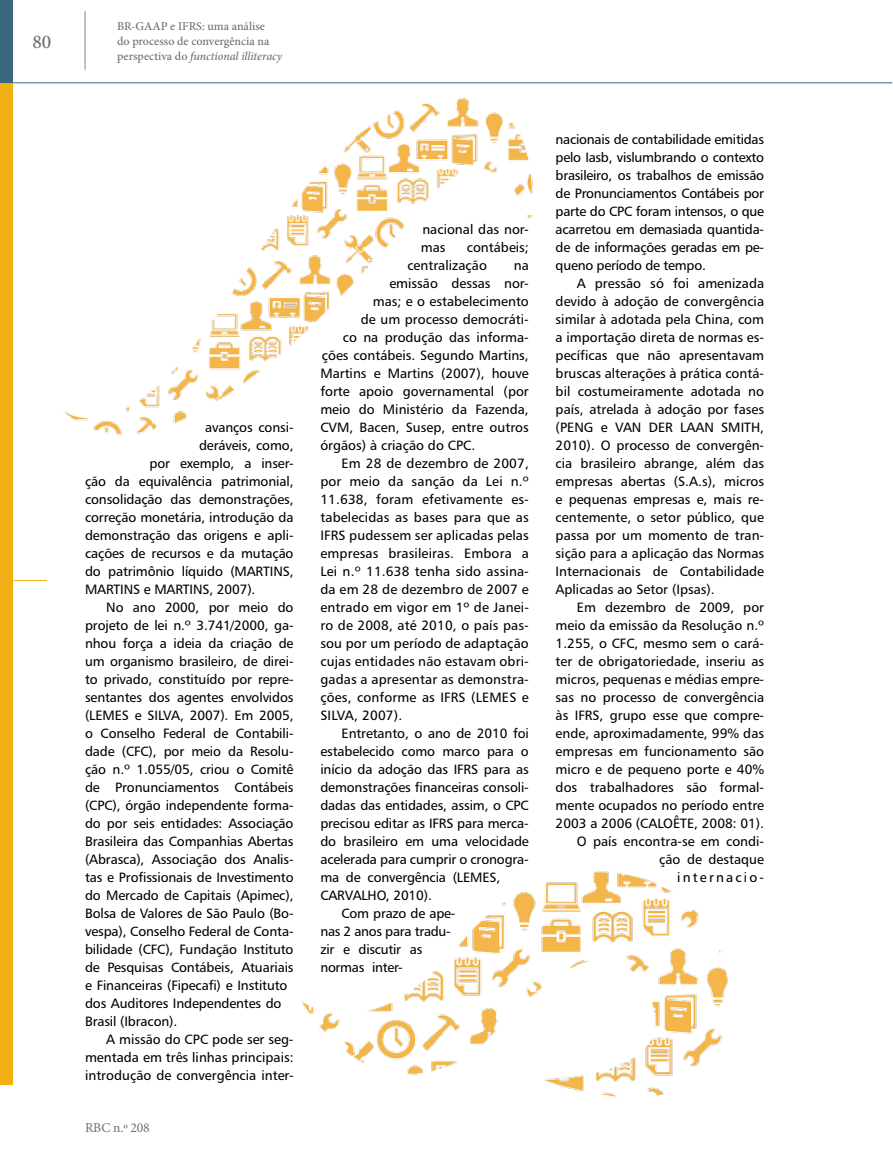
<style>
.page{position:relative;width:893px;height:1170px;background:#fff}
.page>*{position:absolute;margin:0;border:0;box-sizing:border-box;transform-origin:0 0}
.t1{font:500 19.5px "Minion Pro";color:#6d6e71}
.t2{font:13.5px/18px "Humanist 777 BT Roman B";letter-spacing:-.01em;color:#000}
.t3{font:13.5px "Humanist 777 BT Roman B";letter-spacing:.01em;color:#000}
.t4{font:13.5px "Minion Pro";letter-spacing:-.01em;color:#6d6e71}
.t5{font:500 12px/15px "Minion Pro";color:#6d6e71}
.s1{font-style:italic}
</style>
<div class="page">
<hr style="left:0;top:82px;width:892px;height:1px;background:#3b687e">
<div style="left:0;top:82px;width:13px;height:1002px;background:#f0af13"></div>
<div style="left:0;top:0;width:13px;height:82px;background:#3b687e"></div>
<hr style="left:85px;top:11px;width:1px;height:59px;background:#808285">
<img style="left:301px;top:871px;width:427px;height:227px">
<img style="left:64px;top:98px;width:469px;height:337px">
<h1 class="t1" style="left:33px;top:28px;width:20px">80</h1>
<p class="t5" style="left:117px;top:19px;width:167px">BR-GAAP e IFRS: uma análise<br>do processo de convergência na perspectiva do <span class="s1">functional illiteracy</span></p>
<p class="t2" style="left:205px;top:418px;width:90px">avanços consi-</p>
<p class="t2" style="left:199px;top:436px;width:96px">deráveis, como,</p>
<p class="t2" style="left:150px;top:454px;width:146px">por exemplo, a inser-</p>
<p class="t2" style="left:85px;top:472px;width:210px">ção da equivalência patrimonial,</p>
<p class="t2" style="left:85px;top:490px;width:210px">consolidação das demonstrações,</p>
<p class="t2" style="left:85px;top:508px;width:210px">correção monetária, introdução da</p>
<p class="t2" style="left:85px;top:526px;width:210px">demonstração das origens e apli-</p>
<p class="t2" style="left:85px;top:544px;width:210px">cações de recursos e da mutação</p>
<p class="t2" style="left:85px;top:562px;width:210px">do patrimônio líquido (MARTINS,</p>
<p class="t2" style="left:85px;top:580px;width:172px">MARTINS e MARTINS, 2007).</p>
<p class="t2" style="left:106px;top:598px;width:189px">No ano 2000, por meio do</p>
<p class="t2" style="left:85px;top:616px;width:210px">projeto de lei n.º 3.741/2000, ga-</p>
<p class="t2" style="left:85px;top:634px;width:210px">nhou força a ideia da criação de</p>
<p class="t2" style="left:85px;top:652px;width:210px">um organismo brasileiro, de direi-</p>
<p class="t2" style="left:85px;top:670px;width:210px">to privado, constituído por repre-</p>
<p class="t2" style="left:85px;top:688px;width:210px">sentantes dos agentes envolvidos</p>
<p class="t2" style="left:85px;top:706px;width:210px">(LEMES e SILVA, 2007). Em 2005,</p>
<p class="t2" style="left:85px;top:724px;width:210px">o Conselho Federal de Contabili-</p>
<p class="t2" style="left:85px;top:742px;width:210px">dade (CFC), por meio da Resolu-</p>
<p class="t2" style="left:85px;top:760px;width:210px">ção n.º 1.055/05, criou o Comitê</p>
<p class="t2" style="left:85px;top:778px;width:210px">de Pronunciamentos Contábeis</p>
<p class="t2" style="left:85px;top:796px;width:210px">(CPC), órgão independente forma-</p>
<p class="t2" style="left:85px;top:814px;width:210px">do por seis entidades: Associação</p>
<p class="t2" style="left:85px;top:832px;width:210px">Brasileira das Companhias Abertas</p>
<p class="t2" style="left:85px;top:850px;width:210px">(Abrasca), Associação dos Analis-</p>
<p class="t2" style="left:85px;top:868px;width:210px">tas e Profissionais de Investimento</p>
<p class="t2" style="left:85px;top:886px;width:210px">do Mercado de Capitais (Apimec),</p>
<p class="t2" style="left:85px;top:904px;width:210px">Bolsa de Valores de São Paulo (Bo-</p>
<p class="t2" style="left:85px;top:922px;width:210px">vespa), Conselho Federal de Conta-</p>
<p class="t2" style="left:85px;top:940px;width:210px">bilidade (CFC), Fundação Instituto</p>
<p class="t2" style="left:85px;top:958px;width:210px">de Pesquisas Contábeis, Atuariais</p>
<p class="t2" style="left:85px;top:976px;width:204px">e Financeiras (Fipecafi) e Instituto</p>
<p class="t2" style="left:85px;top:994px;width:198px">dos Auditores Independentes do</p>
<p class="t2" style="left:85px;top:1012px;width:94px">Brasil (Ibracon).</p>
<p class="t2" style="left:106px;top:1030px;width:189px">A missão do CPC pode ser seg-</p>
<p class="t2" style="left:85px;top:1048px;width:210px">mentada em três linhas principais:</p>
<p class="t2" style="left:85px;top:1066px;width:210px">introdução de convergência inter-</p>
<p class="t4" style="left:85px;top:1118px;width:66px">RBC n.º 208</p>
<p class="t2" style="left:421px;top:220px;width:109px">nacional das nor&shy;mas</p>
<p class="t2" style="left:407px;top:238px;width:123px;text-indent:59px">contábeis; centralização</p>
<p class="t2" style="left:514px;top:256px;width:17px">na</p>
<p class="t2" style="left:389px;top:274px;width:141px">emissão dessas nor-</p>
<p class="t2" style="left:373px;top:292px;width:158px">mas; e o estabelecimento</p>
<p class="t2" style="left:361px;top:310px;width:170px">de um processo democráti-</p>
<p class="t2" style="left:343px;top:328px;width:188px">co na produção das informa-</p>
<p class="t2" style="left:322px;top:346px;width:209px">ções contábeis. Segundo Martins,</p>
<p class="t2" style="left:320px;top:364px;width:210px">Martins e Martins (2007), houve</p>
<p class="t2" style="left:320px;top:382px;width:210px">forte apoio governamental (por</p>
<p class="t2" style="left:320px;top:400px;width:210px">meio do Ministério da Fazenda,</p>
<p class="t2" style="left:320px;top:418px;width:210px">CVM, Bacen, Susep, entre outros</p>
<p class="t2" style="left:320px;top:436px;width:156px">órgãos) à criação do CPC.</p>
<p class="t3" style="left:342px;top:455px;width:189px">Em 28 de dezembro de 2007,</p>
<p class="t3" style="left:320px;top:473px;width:210px">por meio da sanção da Lei n.º</p>
<p class="t3" style="left:320px;top:491px;width:210px">11.638, foram efetivamente es-</p>
<p class="t3" style="left:320px;top:509px;width:210px">tabelecidas as bases para que as</p>
<p class="t3" style="left:320px;top:527px;width:210px">IFRS pudessem ser aplicadas pelas</p>
<p class="t3" style="left:320px;top:545px;width:210px">empresas brasileiras. Embora a</p>
<p class="t3" style="left:320px;top:563px;width:210px">Lei n.º 11.638 tenha sido assina-</p>
<p class="t3" style="left:320px;top:581px;width:210px">da em 28 de dezembro de 2007 e</p>
<p class="t3" style="left:320px;top:599px;width:210px">entrado em vigor em 1º de Janei-</p>
<p class="t3" style="left:320px;top:617px;width:210px">ro de 2008, até 2010, o país pas-</p>
<p class="t3" style="left:320px;top:635px;width:210px">sou por um período de adaptação</p>
<p class="t3" style="left:320px;top:653px;width:210px">cujas entidades não estavam obri-</p>
<p class="t3" style="left:320px;top:671px;width:210px">gadas a apresentar as demonstra-</p>
<p class="t3" style="left:320px;top:689px;width:210px">ções, conforme as IFRS (LEMES e</p>
<p class="t3" style="left:320px;top:707px;width:83px">SILVA, 2007).</p>
<p class="t2" style="left:342px;top:724px;width:189px">Entretanto, o ano de 2010 foi</p>
<p class="t2" style="left:320px;top:742px;width:210px">estabelecido como marco para o</p>
<p class="t2" style="left:320px;top:760px;width:210px">início da adoção das IFRS para as</p>
<p class="t2" style="left:320px;top:778px;width:210px">demonstrações financeiras consoli-</p>
<p class="t2" style="left:320px;top:796px;width:210px">dadas das entidades, assim, o CPC</p>
<p class="t2" style="left:320px;top:814px;width:210px">precisou editar as IFRS para merca-</p>
<p class="t2" style="left:320px;top:832px;width:210px">do brasileiro em uma velocidade</p>
<p class="t2" style="left:320px;top:850px;width:210px">acelerada para cumprir o cronogra-</p>
<p class="t2" style="left:320px;top:868px;width:182px">ma de convergência (LEMES,</p>
<p class="t2" style="left:320px;top:886px;width:113px">CARVALHO, 2010).</p>
<p class="t2" style="left:342px;top:904px;width:115px">Com prazo de ape-</p>
<p class="t2" style="left:320px;top:922px;width:132px">nas 2 anos para tradu-</p>
<p class="t2" style="left:320px;top:940px;width:104px">zir e discutir as</p>
<p class="t2" style="left:320px;top:958px;width:84px">normas inter-</p>
<p class="t2" style="left:556px;top:130px;width:210px;text-align:justify">nacionais de contabilidade emitidas pelo Iasb, vislumbrando o contexto brasileiro, os trabalhos de emissão de Pronunciamentos Contábeis por parte do CPC foram intensos, o que acarretou em demasiada quantida&shy;de de informações geradas em pe&shy;queno período de tempo.</p>
<p class="t2" style="left:556px;top:274px;width:210px;text-align:justify;text-indent:21px">A pressão só foi amenizada devido à adoção de convergência similar à adotada pela China, com a importação direta de normas es&shy;pecíficas que não apresentavam bruscas alterações à prática contá&shy;bil costumeiramente adotada no país, atrelada à adoção por fases (PENG e VAN DER LAAN SMITH, 2010). O processo de convergên&shy;cia brasileiro abrange, além das empresas abertas (S.A.s), micros e pequenas empresas e, mais re&shy;centemente, o setor público, que passa por um momento de tran&shy;sição para a aplicação das Normas Internacionais de Contabilidade Aplicadas ao Setor (Ipsas).</p>
<p class="t2" style="left:556px;top:598px;width:210px;text-align:right">Em dezembro de 2009, por meio da emissão da Resolução n.º<br>1.255, o CFC, mesmo sem o cará&shy;ter de obrigatoriedade, inseriu as micros, pequenas e médias empre&shy;sas no processo de convergência às IFRS, grupo esse que compre&shy;ende, aproximadamente, 99% das empresas em funcionamento são micro e de pequeno porte e 40% dos trabalhadores são formal&shy;mente ocupados no período entre<br>2003 a 2006 (CALOÊTE, 2008: 01).<br>O país encontra-se em condi&shy;ção de destaque<br>internacio-</p>
</div>
